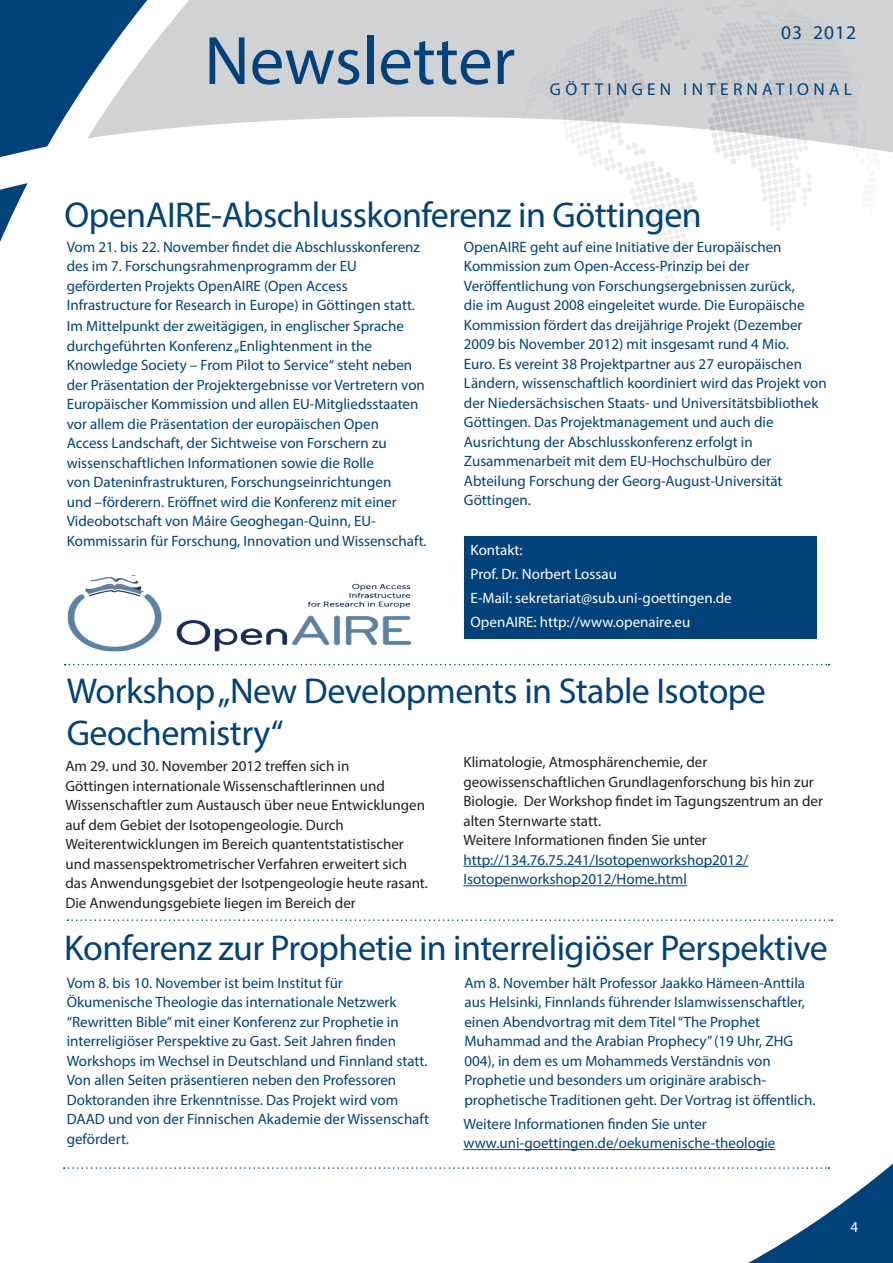
<style>
.page{position:relative;width:893px;height:1263px;background:#fff}
.page>*{position:absolute;margin:0;border:0;box-sizing:border-box;transform-origin:0 0}
.t1{font:69px "Myriad Pro";color:#004279}
.t2{font:36px/42px "Myriad Pro";letter-spacing:-.015em;color:#004279}
.t3{font:19.5px "Myriad Pro";letter-spacing:.05em;color:#004279}
.t4{font:17.25px "Myriad Pro";color:#004279}
.t5{font:15px/19.5px "Myriad Pro";color:#004279}
.t6{font:15px/19.5px "Myriad Pro";color:#231f20}
.t7{font:15px/23.7px "Myriad Pro";color:#fff}
</style>
<div class="page">
<svg style="left:158px;top:0;width:735px;height:153px;fill:#d1d2d4"></svg>
<svg style="left:0;top:0;width:158px;height:158px"></svg>
<svg style="left:0;top:183px;width:28px;height:59px"></svg>
<svg style="left:522px;top:0;width:359px;height:288px"></svg>
<svg style="left:64px;top:1163px;width:829px;height:100px"></svg>
<div style="left:464px;top:537px;width:353px;height:102px;background:#004279"></div>
<svg style="left:65px;top:664px;width:765px;height:1px"></svg>
<hr style="left:463px;top:866px;width:285px;height:1px;background:#004279">
<hr style="left:463px;top:885px;width:224px;height:1px;background:#004279">
<svg style="left:68px;top:919px;width:764px;height:2px"></svg>
<img style="left:67px;top:576px;width:344px;height:75px">
<hr style="left:463px;top:1149px;width:312px;height:1px;background:#004279">
<h1 class="t1" style="left:204px;top:18px;width:312px">Newsletter</h1>
<h3 class="t3" style="left:781px;top:21px;width:77px">03 2012</h3>
<p class="t4" style="left:550px;top:78px;width:30px">Göttingen</p>
<p class="t4" style="left:683px;top:78px;width:23px">International</p>
<h2 class="t2" style="left:65px;top:193px;width:639px">OpenAIRE-Abschlusskonferenz in Göttingen</h2>
<p class="t5" style="left:67px;top:237px;width:355px">Vom 21. bis 22. November findet die Abschlusskonferenz des im 7. Forschungsrahmenprogramm der EU geförderten Projekts OpenAIRE (Open Access Infrastructure for Research in Europe) in Göttingen statt.</p>
<p class="t5" style="left:67px;top:316px;width:361px">Im Mittelpunkt der zweitägigen, in englischer Sprache durchgeführten Konferenz „Enlightenment in the Knowledge Society – From Pilot to Service“ steht neben der Präsentation der Projektergebnisse vor Vertretern von Europäischer Kommission und allen EU-Mitgliedsstaaten vor allem die Präsentation der europäischen Open<br>Access Landschaft, der Sichtweise von Forschern zu wissenschaftlichen Informationen sowie die Rolle<br>von Dateninfrastrukturen, Forschungseinrichtungen<br>und –förderern. Eröffnet wird die Konferenz mit einer Videobotschaft von Máire Geoghegan-Quinn, EU-Kommissarin für Forschung, Innovation und Wissenschaft.</p>
<p class="t5" style="left:464px;top:237px;width:364px">OpenAIRE geht auf eine Initiative der Europäischen Kommission zum Open‐Access‐Prinzip bei der Veröffentlichung von Forschungsergebnissen zurück,<br>die im August 2008 eingeleitet wurde. Die Europäische Kommission fördert das dreijährige Projekt (Dezember 2009 bis November 2012) mit insgesamt rund 4 Mio.<br>Euro. Es vereint 38 Projektpartner aus 27 europäischen Ländern, wissenschaftlich koordiniert wird das Projekt von der Niedersächsischen Staats- und Universitätsbibliothek Göttingen. Das Projektmanagement und auch die Ausrichtung der Abschlusskonferenz erfolgt in Zusammenarbeit mit dem EU-Hochschulbüro der Abteilung Forschung der Georg-August-Universität Göttingen.</p>
<p class="t7" style="left:471px;top:538px;width:263px">Kontakt:<br>Prof. Dr. Norbert Lossau<br>E-Mail: sekretariat@sub.uni-goettingen.de<br>OpenAIRE: http://www.openaire.eu</p>
<h2 class="t2" style="left:67px;top:669px;width:701px">Workshop „New Developments in Stable Isotope<br>Geochemistry“</h2>
<p class="t6" style="left:65px;top:756px;width:364px">Am 29. und 30. November 2012 treffen sich in<br>Göttingen internationale Wissenschaftlerinnen und Wissenschaftler zum Austausch über neue Entwicklungen auf dem Gebiet der Isotopengeologie. Durch Weiterentwicklungen im Bereich quantentstatistischer und massenspektrometrischer Verfahren erweitert sich das Anwendungsgebiet der Isotpengeologie heute rasant.<br>Die Anwendungsgebiete liegen im Bereich der</p>
<p class="t6" style="left:463px;top:752px;width:361px">Klimatologie, Atmosphärenchemie, der geowissenschaftlichen Grundlagenforschung bis hin zur Biologie. Der Workshop findet im Tagungszentrum an der alten Sternwarte statt.<br>Weitere Informationen finden Sie unter</p>
<p class="t5" style="left:463px;top:850px;width:286px">http://134.76.75.241/Isotopenworkshop2012/<br>Isotopenworkshop2012/Home.html</p>
<h2 class="t2" style="left:64px;top:927px;width:765px">Konferenz zur Prophetie in interreligiöser Perspektive</h2>
<p class="t5" style="left:67px;top:972px;width:364px">Vom 8. bis 10. November ist beim Institut für Ökumenische Theologie das internationale Netzwerk “Rewritten Bible” mit einer Konferenz zur Prophetie in interreligiöser Perspektive zu Gast. Seit Jahren finden Workshops im Wechsel in Deutschland und Finnland statt.<br>Von allen Seiten präsentieren neben den Professoren Doktoranden ihre Erkenntnisse. Das Projekt wird vom DAAD und von der Finnischen Akademie der Wissenschaft gefördert.</p>
<p class="t5" style="left:464px;top:972px;width:353px">Am 8. November hält Professor Jaakko Hämeen-Anttila aus Helsinki, Finnlands führender Islamwissenschaftler, einen Abendvortrag mit dem Titel “The Prophet Muhammad and the Arabian Prophecy” (19 Uhr, ZHG 004), in dem es um Mohammeds Verständnis von Prophetie und besonders um originäre arabisch&shy;prophetische Traditionen geht. Der Vortrag ist öffentlich.</p>
<p class="t5" style="left:463px;top:1113px;width:313px">Weitere Informationen finden Sie unter www.uni-goettingen.de/oekumenische-theologie</p>
<p class="t7" style="left:850px;top:1215px;width:9px">4</p>
</div>
